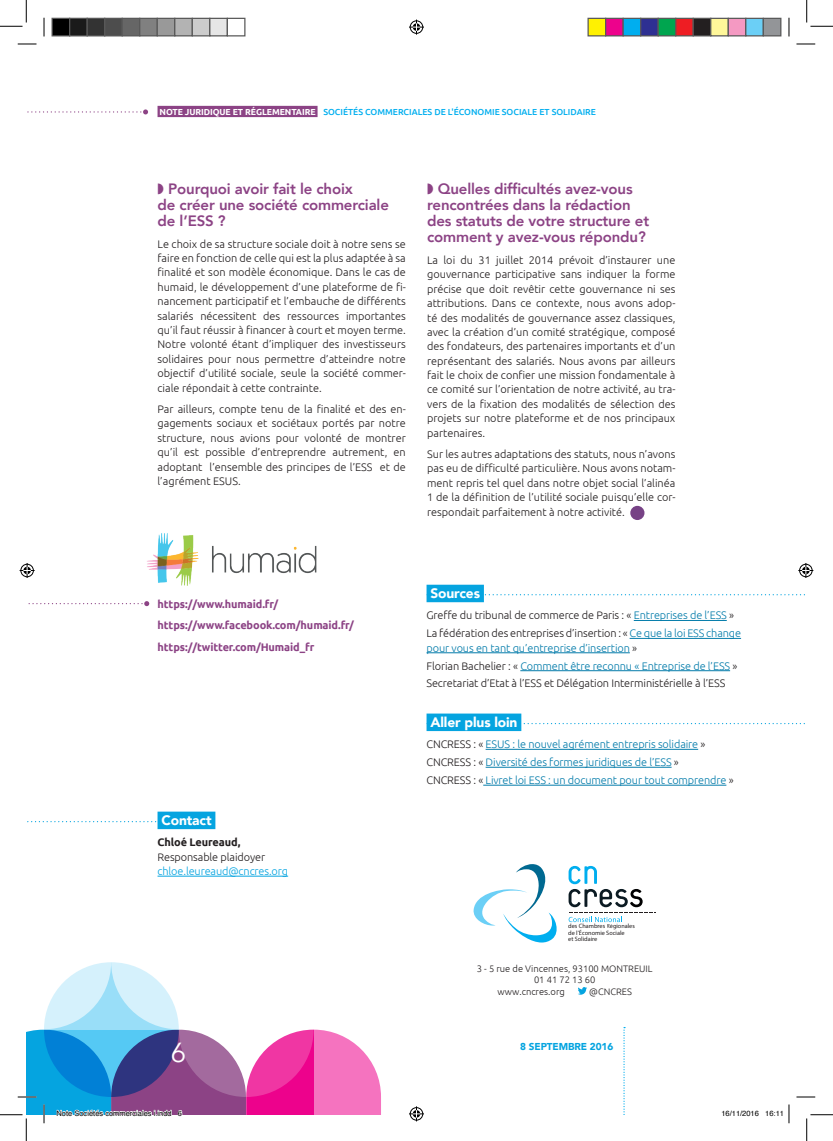
<style>
.page{position:relative;width:833px;height:1141px;background:#fff}
.page>*{position:absolute;margin:0;border:0;box-sizing:border-box;transform-origin:0 0}
.t1{font:27.5px "Avenir";color:#fff}
.t2{font:800 15px/16.2px "Avenir";letter-spacing:-.01em;color:#8c4385}
.t3{font:900 13.75px "Avenir";letter-spacing:-.01em;color:#fff}
.t4{font:300 11px/14.4px "Ubuntu";letter-spacing:-.01em;color:#231f20;text-align:justify}
.t5{font:300 11px/17.9px "Ubuntu";letter-spacing:-.01em;color:#047caa}
.t6{font:700 11px/21.5px "Ubuntu";letter-spacing:-.01em;color:#8c4385}
.t7{font:300 11px "Ubuntu";letter-spacing:-.01em;color:#05a4e0}
.t8{font:700 11px "Ubuntu";letter-spacing:-.01em;color:#231f20}
.t9{font:900 10px "Avenir";letter-spacing:-.01em;color:#05a4e0}
.t10{font:300 9.38px "Ubuntu";color:#231f20}
.t11{font:500 8.75px "Ubuntu";color:#00aeef}
.t12{font:7.5px "Helvetica";color:#000}
.t13{font:6.25px/6.2px "Myriad Pro";letter-spacing:-.005em;color:#231f20}
.s1{font-weight:700;color:#fff}
.s2{color:#047caa}
.s3{color:#231f20}
</style>
<div class="page">
<svg style="left:623px;top:1027px;width:1px;height:86px"></svg>
<svg style="left:27px;top:109px;width:121px;height:5px"></svg>
<div style="left:157px;top:106px;width:160px;height:11px;background:#8c4385"></div>
<div style="left:630px;top:506px;width:14px;height:14px;background:#774286;border-radius:50%"></div>
<svg style="left:578px;top:987px;width:8px;height:7px"></svg>
<svg style="left:473px;top:864px;width:84px;height:78px"></svg>
<svg style="left:568px;top:865px;width:87px;height:57px"></svg>
<svg style="left:28px;top:601px;width:121px;height:5px"></svg>
<img style="left:147px;top:533px;width:170px;height:52px">
<svg style="left:27px;top:821px;width:130px;height:1px"></svg>
<div style="left:157px;top:811px;width:58px;height:18px;background:#05a4e0"></div>
<hr style="left:157px;top:875px;width:131px;height:1px;background:#05a4e0">
<svg style="left:483px;top:594px;width:322px;height:1px"></svg>
<div style="left:426px;top:584px;width:57px;height:18px;background:#05a4e0"></div>
<hr style="left:633px;top:620px;width:93px;height:1px;background:#047caa">
<hr style="left:629px;top:638px;width:111px;height:1px;background:#047caa">
<hr style="left:426px;top:652px;width:203px;height:1px;background:#047caa">
<hr style="left:520px;top:670px;width:209px;height:1px;background:#047caa">
<svg style="left:521px;top:723px;width:284px;height:1px"></svg>
<div style="left:426px;top:713px;width:95px;height:18px;background:#05a4e0"></div>
<hr style="left:485px;top:749px;width:212px;height:1px;background:#047caa">
<hr style="left:485px;top:766px;width:186px;height:1px;background:#047caa">
<hr style="left:483px;top:784px;width:243px;height:1px;background:#047caa">
<svg style="left:18px;top:43px;width:18px;height:2px"></svg>
<svg style="left:796px;top:43px;width:18px;height:2px"></svg>
<svg style="left:796px;top:1096px;width:18px;height:1px"></svg>
<svg style="left:43px;top:18px;width:2px;height:18px"></svg>
<svg style="left:788px;top:18px;width:1px;height:18px"></svg>
<svg style="left:0;top:0;width:27px;height:27px"></svg>
<svg style="left:806px;top:0;width:26px;height:27px"></svg>
<svg style="left:806px;top:1114px;width:26px;height:26px"></svg>
<svg style="left:409px;top:20px;width:15px;height:15px"></svg>
<svg style="left:409px;top:1106px;width:15px;height:15px"></svg>
<svg style="left:20px;top:563px;width:15px;height:15px"></svg>
<svg style="left:798px;top:563px;width:14px;height:15px"></svg>
<div style="left:52px;top:18px;width:18px;height:18px;background:#000"></div>
<div style="left:51px;top:18px;width:19px;height:18px;border:1px solid #595959"></div>
<div style="left:70px;top:18px;width:17px;height:18px;background:#1a1a1a"></div>
<div style="left:69px;top:18px;width:19px;height:18px;border:1px solid #595959"></div>
<div style="left:87px;top:18px;width:18px;height:18px;background:#333"></div>
<div style="left:86px;top:18px;width:19px;height:18px;border:1px solid #595959"></div>
<div style="left:105px;top:18px;width:17px;height:18px;background:#4d4d4d"></div>
<div style="left:104px;top:18px;width:19px;height:18px;border:1px solid #595959"></div>
<div style="left:122px;top:18px;width:18px;height:18px;background:#666"></div>
<div style="left:121px;top:18px;width:19px;height:18px;border:1px solid #595959"></div>
<div style="left:140px;top:18px;width:17px;height:18px;background:#808080"></div>
<div style="left:139px;top:18px;width:19px;height:18px;border:1px solid #595959"></div>
<div style="left:157px;top:18px;width:18px;height:18px;background:#999"></div>
<div style="left:156px;top:18px;width:19px;height:18px;border:1px solid #595959"></div>
<div style="left:175px;top:18px;width:17px;height:18px;background:#b3b3b3"></div>
<div style="left:174px;top:18px;width:19px;height:18px;border:1px solid #595959"></div>
<div style="left:192px;top:18px;width:18px;height:18px;background:#ccc"></div>
<div style="left:191px;top:18px;width:19px;height:18px;border:1px solid #595959"></div>
<div style="left:210px;top:18px;width:17px;height:18px;background:#e6e6e6"></div>
<div style="left:209px;top:18px;width:19px;height:18px;border:1px solid #595959"></div>
<div style="left:226px;top:18px;width:19px;height:18px;border:1px solid #595959"></div>
<div style="left:587px;top:18px;width:18px;height:18px;background:#fff101"></div>
<div style="left:587px;top:18px;width:19px;height:18px;border:1px solid #595959"></div>
<div style="left:605px;top:18px;width:17px;height:18px;background:#ed028c"></div>
<div style="left:604px;top:18px;width:19px;height:18px;border:1px solid #595959"></div>
<div style="left:622px;top:18px;width:18px;height:18px;background:#00aeef"></div>
<div style="left:622px;top:18px;width:19px;height:18px;border:1px solid #595959"></div>
<div style="left:640px;top:18px;width:17px;height:18px;background:#2e3092"></div>
<div style="left:639px;top:18px;width:19px;height:18px;border:1px solid #595959"></div>
<div style="left:657px;top:18px;width:18px;height:18px;background:#00a54f"></div>
<div style="left:657px;top:18px;width:19px;height:18px;border:1px solid #595959"></div>
<div style="left:675px;top:18px;width:17px;height:18px;background:#ee1d23"></div>
<div style="left:674px;top:18px;width:19px;height:18px;border:1px solid #595959"></div>
<div style="left:692px;top:18px;width:18px;height:18px;background:#231f20"></div>
<div style="left:692px;top:18px;width:19px;height:18px;border:1px solid #595959"></div>
<div style="left:710px;top:18px;width:17px;height:18px;background:#fff79a"></div>
<div style="left:709px;top:18px;width:19px;height:18px;border:1px solid #595959"></div>
<div style="left:727px;top:18px;width:18px;height:18px;background:#f499c2"></div>
<div style="left:727px;top:18px;width:19px;height:18px;border:1px solid #595959"></div>
<div style="left:745px;top:18px;width:17px;height:18px;background:#6bcff6"></div>
<div style="left:744px;top:18px;width:19px;height:18px;border:1px solid #595959"></div>
<div style="left:762px;top:18px;width:18px;height:18px;background:#939598"></div>
<div style="left:762px;top:18px;width:19px;height:18px;border:1px solid #595959"></div>
<svg style="left:0;top:962px;width:381px;height:178px"></svg>
<svg style="left:788px;top:1104px;width:1px;height:19px"></svg>
<p class="t11" style="left:159px;top:106px;width:437px"><span class="s1">NOTE JURIDIQUE ET RÉGLEMENTAIRE</span> SOCIÉTÉS COMMERCIALES DE L'ÉCONOMIE SOCIALE ET SOLIDAIRE</p>
<h2 class="t2" style="left:157px;top:180px;width:233px">◗ Pourquoi avoir fait le choix<br>de créer une société commerciale de l’ESS ?</h2>
<p class="t4" style="left:157px;top:236px;width:250px">Le choix de sa structure sociale doit à notre sens se faire en fonction de celle qui est la plus adaptée à sa finalité et son modèle économique. Dans le cas de humaid, le développement d’une plateforme de fi&shy;nancement participatif et l’embauche de différents salariés nécessitent des ressources importantes qu’il faut réussir à financer à court et moyen terme.<br>Notre volonté étant d’impliquer des investisseurs solidaires pour nous permettre d’atteindre notre objectif d’utilité sociale, seule la société commer&shy;ciale répondait à cette contrainte.</p>
<p class="t4" style="left:157px;top:401px;width:250px">Par ailleurs, compte tenu de la finalité et des en&shy;gagements sociaux et sociétaux portés par notre structure, nous avions pour volonté de montrer qu’il est possible d’entreprendre autrement, en adoptant l’ensemble des principes de l’ESS et de l’agrément ESUS.</p>
<h2 class="t2" style="left:427px;top:180px;width:223px">◗ Quelles difficultés avez-vous rencontrées dans la rédaction des statuts de votre structure et comment y avez-vous répondu?</h2>
<p class="t4" style="left:427px;top:252px;width:250px">La loi du 31 juillet 2014 prévoit d’instaurer une gouvernance participative sans indiquer la forme précise que doit revêtir cette gouvernance ni ses attributions. Dans ce contexte, nous avons adop&shy;té des modalités de gouvernance assez classiques, avec la création d’un comité stratégique, composé des fondateurs, des partenaires importants et d’un représentant des salariés. Nous avons par ailleurs fait le choix de confier une mission fondamentale à ce comité sur l’orientation de notre activité, au tra&shy;vers de la fixation des modalités de sélection des projets sur notre plateforme et de nos principaux partenaires.</p>
<p class="t4" style="left:427px;top:446px;width:250px">Sur les autres adaptations des statuts, nous n’avons pas eu de difficulté particulière. Nous avons notam&shy;ment repris tel quel dans notre objet social l’alinéa 1 de la définition de l’utilité sociale puisqu’elle cor&shy;respondait parfaitement à notre activité.</p>
<p class="t6" style="left:157px;top:593px;width:198px">https://www.humaid.fr/ https://www.facebook.com/humaid.fr/ https://twitter.com/Humaid_fr</p>
<p class="t3" style="left:161px;top:808px;width:52px">Contact</p>
<p class="t8" style="left:157px;top:835px;width:84px">Chloé Leureaud,</p>
<p class="t4" style="left:157px;top:849px;width:109px">Responsable plaidoyer</p>
<p class="t7" style="left:157px;top:864px;width:132px">chloe.leureaud@cncres.org</p>
<h1 class="t1" style="left:171px;top:1036px;width:17px">6</h1>
<p class="t3" style="left:430px;top:581px;width:51px">Sources</p>
<p class="t4" style="left:426px;top:606px;width:316px;line-height:17.9px">Greffe du tribunal de commerce de Paris : « <span class="s2">Entreprises de l’ESS</span> »<br>La fédération des entreprises d’insertion : « <span class="s2">Ce que la loi ESS change</span></p>
<p class="t4" style="left:426px;top:638px;width:312px;line-height:17.9px;text-align:left"><span class="s2">pour vous en tant qu’entreprise d’insertion</span> »<br>Florian Bachelier : « <span class="s2">Comment être reconnu « Entreprise de l’ESS</span> »<br>Secretariat d’Etat à l’ESS et Délégation Interministérielle à l’ESS</p>
<p class="t3" style="left:430px;top:710px;width:88px">Aller plus loin</p>
<p class="t5" style="left:426px;top:735px;width:308px"><span class="s3">CNCRESS : «</span> ESUS : le nouvel agrément entrepris solidaire <span class="s3">»<br>CNCRESS : «</span> Diversité des formes juridiques de l’ESS <span class="s3">»<br>CNCRESS : «</span> Livret loi ESS : un document pour tout comprendre <span class="s3">»</span></p>
<p class="t13" style="left:568px;top:923px;width:68px">des Chambres Régionales de l’Économie Sociale<br>et Solidaire</p>
<p class="t10" style="left:476px;top:963px;width:177px">3 - 5 rue de Vincennes, 93100 MONTREUIL</p>
<p class="t10" style="left:533px;top:974px;width:63px">01 41 72 13 60</p>
<p class="t10" style="left:497px;top:985px;width:69px">www.cncres.org</p>
<p class="t10" style="left:589px;top:985px;width:44px">@CNCRES</p>
<p class="t9" style="left:520px;top:1038px;width:95px">8 SEPTEMBRE 2016</p>
<p class="t12" style="left:56px;top:1107px;width:127px">Note Sociétés commerciales i.indd 6</p>
<p class="t12" style="left:721px;top:1107px;width:64px">16/11/2016 16:11</p>
</div>
